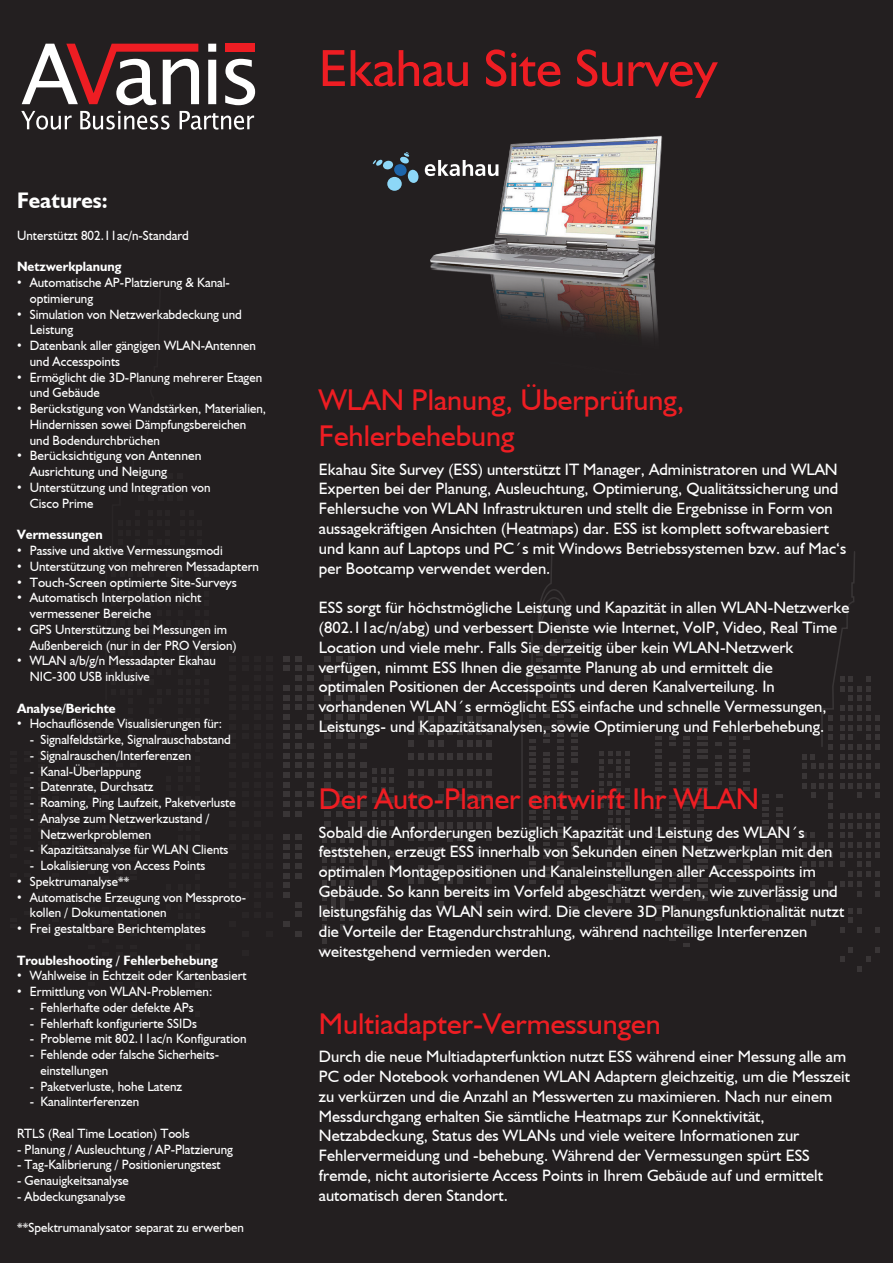
<style>
.page{position:relative;width:893px;height:1263px;background:#231f20}
.page>*{position:absolute;margin:0;border:0;box-sizing:border-box;transform-origin:0 0}
.t1{font:52.5px "Humanist 521 BT";color:#ee1d23}
.t2{font:30px/36px "Humanist 521 BT";color:#ee1d23}
.t3{font:700 22.5px "Humanist 521 BT";color:#fff;scale:.96 1}
.t4{font:16.5px/19.8px "Humanist 521 BT";color:#fff}
.t5{font:13.5px/15.8px "Humanist 521 BT";color:#fff;scale:.96 1}
.t6{font:13.5px/15.8px "Humanist 521 BT";color:#fff}
.t7{font:700 13.5px "Humanist 521 BT";color:#fff;scale:.96 1}
.s1{font-family:"Arial"}
</style>
<div class="page">
<svg style="left:208px;top:44px;width:8px;height:60px"></svg>
<svg style="left:225px;top:59px;width:30px;height:46px"></svg>
<svg style="left:22px;top:44px;width:177px;height:61px"></svg>
<div style="left:225px;top:44px;width:30px;height:8px;background:#ee1d23"></div>
<svg style="left:21px;top:111px;width:51px;height:19px"></svg>
<svg style="left:80px;top:111px;width:90px;height:19px"></svg>
<svg style="left:180px;top:111px;width:74px;height:19px"></svg>
<img style="left:391px;top:135px;width:272px;height:201px">
<div style="left:387px;top:177px;width:15px;height:14px;background:#8dd7f7;border-radius:50%"></div>
<svg style="left:373px;top:152px;width:46px;height:31px"></svg>
<svg style="left:425px;top:160px;width:73px;height:16px"></svg>
<h3 class="t3" style="left:17px;top:187px;width:96px">Features:</h3>
<p class="t5" style="left:17px;top:227px;width:181px">Unterstützt 802.11ac/n-Standard</p>
<p class="t7" style="left:17px;top:258px;width:110px">Netzwerkplanung</p>
<p class="t5" style="left:30px;top:274px;width:210px;text-indent:-13px"><span class="s1">•</span> Automatische AP-Platzierung &amp; Kanal&shy;optimierung</p>
<p class="t5" style="left:30px;top:306px;width:223px;text-indent:-13px"><span class="s1">•</span> Simulation von Netzwerkabdeckung und<br>Leistung</p>
<p class="t5" style="left:30px;top:337px;width:237px;text-indent:-13px"><span class="s1">•</span> Datenbank aller gängigen WLAN-Antennen und Accesspoints</p>
<p class="t5" style="left:30px;top:369px;width:244px;text-indent:-13px"><span class="s1">•</span> Ermöglicht die 3D-Planung mehrerer Etagen und Gebäude</p>
<p class="t5" style="left:30px;top:400px;width:248px;text-indent:-13px"><span class="s1">•</span> Berückstigung von Wandstärken, Materialien,<br>Hindernissen sowei Dämpfungsbereichen und Bodendurchbrüchen</p>
<p class="t6" style="left:30px;top:448px;width:173px;text-indent:-13px"><span class="s1">•</span> Berücksichtigung von Antennen<br>Ausrichtung und Neigung</p>
<p class="t5" style="left:30px;top:479px;width:190px;text-indent:-13px"><span class="s1">•</span> Unterstützung und Integration von<br>Cisco Prime</p>
<p class="t7" style="left:17px;top:526px;width:91px">Vermessungen</p>
<p class="t5" style="left:17px;top:542px;width:216px"><span class="s1">•</span> Passive und aktive Vermessungsmodi</p>
<p class="t5" style="left:17px;top:558px;width:254px"><span class="s1">•</span> Unterstützung von mehreren Messadaptern</p>
<p class="t6" style="left:17px;top:574px;width:221px"><span class="s1">•</span> Touch-Screen optimierte Site-Surveys</p>
<p class="t6" style="left:30px;top:589px;width:173px;text-indent:-13px"><span class="s1">•</span> Automatisch Interpolation nicht vermessener Bereiche</p>
<p class="t5" style="left:30px;top:621px;width:217px;text-indent:-13px"><span class="s1">•</span> GPS Unterstützung bei Messungen im<br>Außenbereich (nur in der PRO Version)</p>
<p class="t5" style="left:30px;top:652px;width:195px;text-indent:-13px"><span class="s1">•</span> WLAN a/b/g/n Messadapter Ekahau<br>NIC-300 USB inklusive</p>
<p class="t7" style="left:17px;top:699px;width:104px">Analyse/Berichte</p>
<p class="t5" style="left:17px;top:715px;width:215px"><span class="s1">•</span> Hochauflösende Visualisierungen für:</p>
<p class="t5" style="left:30px;top:731px;width:211px">- Signalfeldstärke, Signalrauschabstand</p>
<p class="t5" style="left:30px;top:747px;width:170px">- Signalrauschen/Interferenzen</p>
<p class="t5" style="left:30px;top:763px;width:117px">- Kanal-Überlappung</p>
<p class="t5" style="left:30px;top:778px;width:130px">- Datenrate, Durchsatz</p>
<p class="t5" style="left:30px;top:794px;width:216px">- Roaming, Ping Laufzeit, Paketverluste</p>
<p class="t5" style="left:40px;top:810px;width:178px;text-indent:-11px">- Analyse zum Netzwerkzustand /<br>Netzwerkproblemen</p>
<p class="t5" style="left:30px;top:841px;width:209px">- Kapazitätsanalyse für WLAN Clients</p>
<p class="t5" style="left:30px;top:857px;width:184px">- Lokalisierung von Access Points</p>
<p class="t5" style="left:17px;top:873px;width:119px"><span class="s1">•</span> Spektrumanalyse**</p>
<p class="t5" style="left:30px;top:889px;width:227px;text-indent:-13px"><span class="s1">•</span> Automatische Erzeugung von Messproto&shy;kollen / Dokumentationen</p>
<p class="t6" style="left:17px;top:920px;width:190px"><span class="s1">•</span> Frei gestaltbare Berichtemplates</p>
<p class="t7" style="left:17px;top:951px;width:211px">Troubleshooting / Fehlerbehebung</p>
<p class="t5" style="left:17px;top:967px;width:241px"><span class="s1">•</span> Wahlweise in Echtzeit oder Kartenbasiert</p>
<p class="t5" style="left:17px;top:983px;width:205px"><span class="s1">•</span> Ermittlung von WLAN-Problemen:</p>
<p class="t5" style="left:30px;top:999px;width:172px">- Fehlerhafte oder defekte APs</p>
<p class="t5" style="left:30px;top:1015px;width:176px">- Fehlerhaft konfigurierte SSIDs</p>
<p class="t5" style="left:30px;top:1030px;width:227px">- Probleme mit 802.11ac/n Konfiguration</p>
<p class="t5" style="left:40px;top:1046px;width:188px;text-indent:-11px">- Fehlende oder falsche Sicherheits&shy;einstellungen</p>
<p class="t5" style="left:30px;top:1078px;width:160px">- Paketverluste, hohe Latenz</p>
<p class="t5" style="left:30px;top:1093px;width:115px">- Kanalinterferenzen</p>
<p class="t5" style="left:17px;top:1125px;width:182px">RTLS (Real Time Location) Tools</p>
<p class="t5" style="left:17px;top:1141px;width:227px">- Planung / Ausleuchtung / AP-Platzierung</p>
<p class="t5" style="left:17px;top:1156px;width:214px">- Tag-Kalibrierung / Positionierungstest</p>
<p class="t5" style="left:17px;top:1172px;width:118px">- Genauigkeitsanalyse</p>
<p class="t5" style="left:17px;top:1188px;width:114px">- Abdeckungsanalyse</p>
<p class="t5" style="left:17px;top:1219px;width:238px">**Spektrumanalysator separat zu erwerben</p>
<h1 class="t1" style="left:319px;top:36px;width:400px">Ekahau Site Survey</h1>
<h2 class="t2" style="left:319px;top:381px;width:367px">WLAN Planung, Überprüfung,<br>Fehlerbehebung</h2>
<p class="t4" style="left:319px;top:459px;width:529px">Ekahau Site Survey (ESS) unterstützt IT Manager, Administratoren und WLAN Experten bei der Planung, Ausleuchtung, Optimierung, Qualitätssicherung und Fehlersuche von WLAN Infrastrukturen und stellt die Ergebnisse in Form von aussagekräftigen Ansichten (Heatmaps) dar. ESS ist komplett softwarebasiert und kann auf Laptops und PC´s mit Windows Betriebssystemen bzw. auf Mac‘s per Bootcamp verwendet werden.</p>
<p class="t4" style="left:319px;top:597px;width:532px">ESS sorgt für höchstmögliche Leistung und Kapazität in allen WLAN-Netzwerke (802.11ac/n/abg) und verbessert Dienste wie Internet, VoIP, Video, Real Time Location und viele mehr. Falls Sie derzeitig über kein WLAN-Netzwerk verfügen, nimmt ESS Ihnen die gesamte Planung ab und ermittelt die<br>optimalen Positionen der Accesspoints und deren Kanalverteilung. In vorhandenen WLAN´s ermöglicht ESS einfache und schnelle Vermessungen, Leistungs- und Kapazitätsanalysen, sowie Optimierung und Fehlerbehebung.</p>
<h2 class="t2" style="left:319px;top:780px;width:442px">Der Auto-Planer entwirft Ihr WLAN</h2>
<p class="t4" style="left:319px;top:822px;width:527px">Sobald die Anforderungen bezüglich Kapazität und Leistung des WLAN´s feststehen, erzeugt ESS innerhalb von Sekunden einen Netzwerkplan mit den optimalen Montagepositionen und Kanaleinstellungen aller Accesspoints im Gebäude. So kann bereits im Vorfeld abgeschätzt werden, wie zuverlässig und leistungsfähig das WLAN sein wird. Die clevere 3D Planungsfunktionalität nutzt die Vorteile der Etagendurchstrahlung, während nachteilige Interferenzen weitestgehend vermieden werden.</p>
<h2 class="t2" style="left:319px;top:1005px;width:343px">Multiadapter-Vermessungen</h2>
<p class="t4" style="left:319px;top:1046px;width:533px">Durch die neue Multiadapterfunktion nutzt ESS während einer Messung alle am PC oder Notebook vorhandenen WLAN Adaptern gleichzeitig, um die Messzeit zu verkürzen und die Anzahl an Messwerten zu maximieren. Nach nur einem Messdurchgang erhalten Sie sämtliche Heatmaps zur Konnektivität, Netzabdeckung, Status des WLANs und viele weitere Informationen zur Fehlervermeidung und -behebung. Während der Vermessungen spürt ESS fremde, nicht autorisierte Access Points in Ihrem Gebäude auf und ermittelt automatisch deren Standort.</p>
</div>
